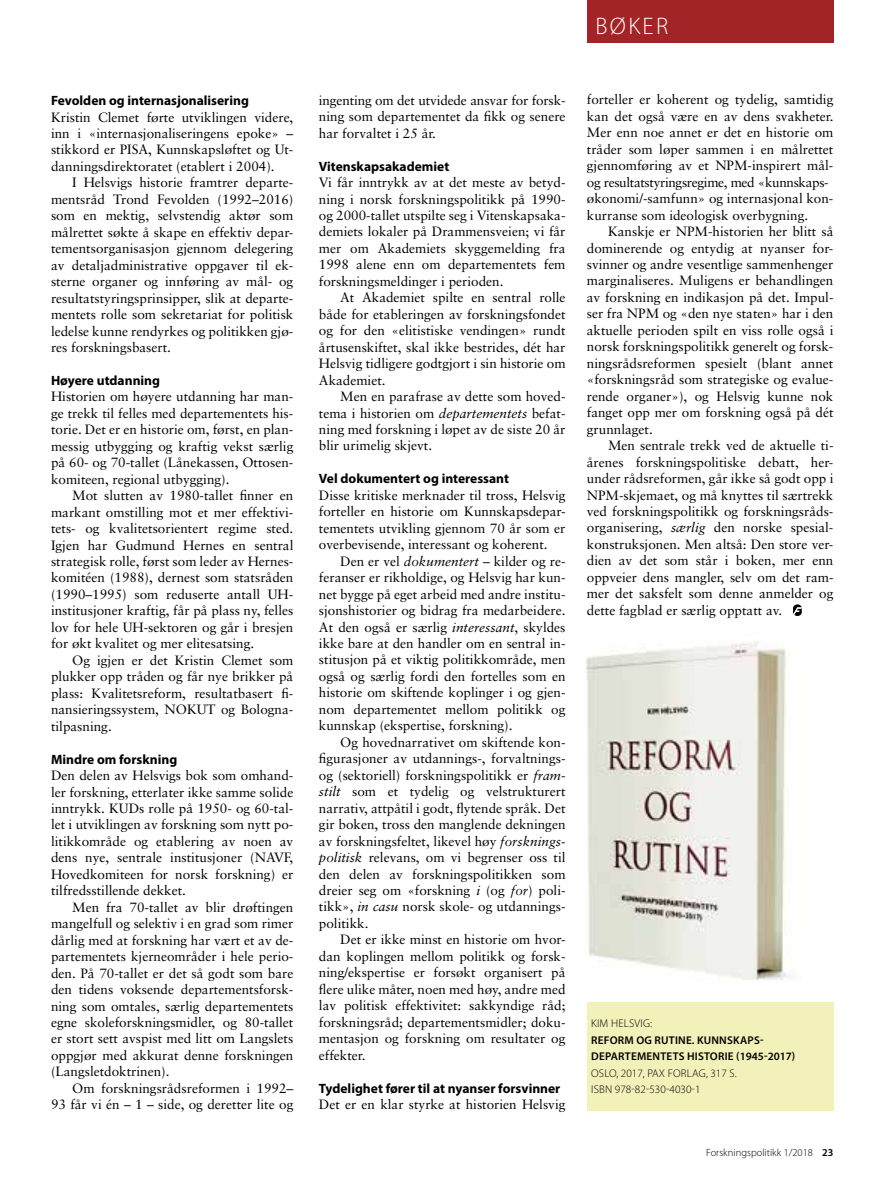
<style>
.page{position:relative;width:893px;height:1191px;background:#fff}
.page>*{position:absolute;margin:0;border:0;box-sizing:border-box;transform-origin:0 0}
.t1{font:300 24px "Myriad Pro";letter-spacing:.095em;color:#fff}
.t2{font:13.5px/16.5px "Sabon";color:#000;text-align:justify}
.t3{font:700 13.5px "Myriad Pro";color:#000}
.t4{font:600 11.25px/16.5px "Myriad Pro";letter-spacing:.02em;color:#000}
.t5{font:300 11.25px/16.5px "Myriad Pro";letter-spacing:.015em;color:#000}
.t6{font:300 10.5px "Myriad Pro";color:#000}
.s1{font-style:italic}
.s2{font-weight:600}
</style>
<div class="page">
<img style="left:586px;top:642px;width:204px;height:339px">
<div style="left:587px;top:1002px;width:246px;height:108px;background:#f2f1b9"></div>
<div style="left:587px;top:0;width:246px;height:43px;background:#a22426"></div>
<svg style="left:793px;top:604px;width:9px;height:12px"></svg>
<p class="t3" style="left:51px;top:92px;width:199px">Fevolden og internasjonalisering</p>
<p class="t2" style="left:51px;top:108px;width:244px">Kristin Clemet førte utviklingen videre, inn i «internasjonaliseringens epoke» – stikkord er PISA, Kunnskapsløftet og Ut&shy;danningsdirektoratet (etablert i 2004).</p>
<p class="t2" style="left:51px;top:174px;width:244px;text-indent:21px">I Helsvigs historie framtrer departe&shy;mentsråd Trond Fevolden (1992–2016) som en mektig, selvstendig aktør som målrettet søkte å skape en effektiv depar&shy;tementsorganisasjon gjennom delegering av detaljadministrative oppgaver til ek&shy;sterne organer og innføring av mål- og resultatstyringsprinsipper, slik at departe&shy;mentets rolle som sekretariat for politisk ledelse kunne rendyrkes og politikken gjø&shy;res forskningsbasert.</p>
<p class="t3" style="left:51px;top:371px;width:111px">Høyere utdanning</p>
<p class="t2" style="left:51px;top:388px;width:244px">Historien om høyere utdanning har man&shy;ge trekk til felles med departementets his&shy;torie. Det er en historie om, først, en plan&shy;messig utbygging og kraftig vekst særlig på 60- og 70-tallet (Lånekassen, Ottosen&shy;komiteen, regional utbygging).</p>
<p class="t2" style="left:51px;top:487px;width:244px;text-indent:21px">Mot slutten av 1980-tallet finner en markant omstilling mot et mer effektivi&shy;tets- og kvalitetsorientert regime sted.<br>Igjen har Gudmund Hernes en sentral strategisk rolle, først som leder av Hernes&shy;komitéen (1988), dernest som statsråden (1990–1995) som reduserte antall UH&shy;institusjoner kraftig, får på plass ny, felles lov for hele UH-sektoren og går i bresjen for økt kvalitet og mer elitesatsing.</p>
<p class="t2" style="left:51px;top:651px;width:244px;text-indent:21px">Og igjen er det Kristin Clemet som plukker opp tråden og får nye brikker på plass: Kvalitetsreform, resultatbasert fi&shy;nansieringssystem, NOKUT og Bologna&shy;tilpasning.</p>
<p class="t3" style="left:51px;top:750px;width:128px">Mindre om forskning</p>
<p class="t2" style="left:51px;top:767px;width:244px">Den delen av Helsvigs bok som omhand&shy;ler forskning, etterlater ikke samme solide inntrykk. KUDs rolle på 1950- og 60-tal&shy;let i utviklingen av forskning som nytt po&shy;litikkområde og etablering av noen av dens nye, sentrale institusjoner (NAVF, Hovedkomiteen for norsk forskning) er tilfredsstillende dekket.</p>
<p class="t2" style="left:51px;top:898px;width:244px;text-indent:21px">Men fra 70-tallet av blir drøftingen mangelfull og selektiv i en grad som rimer dårlig med at forskning har vært et av de&shy;partementets kjerneområder i hele perio&shy;den. På 70-tallet er det så godt som bare den tidens voksende departementsforsk&shy;ning som omtales, særlig departementets egne skoleforskningsmidler, og 80-tallet er stort sett avspist med litt om Langslets oppgjør med akkurat denne forskningen (Langsletdoktrinen).</p>
<p class="t2" style="left:51px;top:1079px;width:244px;text-align:right">Om forskningsrådsreformen i 1992–<br>93 får vi én – 1 – side, og deretter lite og</p>
<h1 class="t1" style="left:596px;top:13px;width:74px">BØKER</h1>
<p class="t2" style="left:319px;top:92px;width:248px">ingenting om det utvidede ansvar for forsk&shy;ning som departementet da fikk og senere har forvaltet i 25 år.</p>
<p class="t3" style="left:319px;top:157px;width:132px">Vitenskapsakademiet</p>
<p class="t2" style="left:319px;top:174px;width:248px">Vi får inntrykk av at det meste av betyd&shy;ning i norsk forskningspolitikk på 1990- og 2000-tallet utspilte seg i Vitenskapsaka&shy;demiets lokaler på Drammensveien; vi får mer om Akademiets skyggemelding fra 1998 alene enn om departementets fem forskningsmeldinger i perioden.</p>
<p class="t2" style="left:319px;top:289px;width:248px;text-indent:21px">At Akademiet spilte en sentral rolle både for etableringen av forskningsfondet og for den «elitistiske vendingen» rundt årtusenskiftet, skal ikke bestrides, dét har Helsvig tidligere godtgjort i sin historie om Akademiet.</p>
<p class="t2" style="left:319px;top:388px;width:248px;text-indent:21px">Men en parafrase av dette som hoved&shy;tema i historien om <span class="s1">departementets</span> befat&shy;ning med forskning i løpet av de siste 20 år blir urimelig skjevt.</p>
<p class="t3" style="left:319px;top:470px;width:192px">Vel dokumentert og interessant</p>
<p class="t2" style="left:319px;top:487px;width:248px">Disse kritiske merknader til tross, Helsvig forteller en historie om Kunnskapsdepar&shy;tementets utvikling gjennom 70 år som er overbevisende, interessant og koherent.</p>
<p class="t2" style="left:319px;top:552px;width:248px;text-indent:21px">Den er vel <span class="s1">dokumentert</span> – kilder og re&shy;feranser er rikholdige, og Helsvig har kun&shy;net bygge på eget arbeid med andre institu&shy;sjonshistorier og bidrag fra medarbeidere.<br>At den også er særlig <span class="s1">interessant</span>, skyldes ikke bare at den handler om en sentral in&shy;stitusjon på et viktig politikkområde, men også og særlig fordi den fortelles som en historie om skiftende koplinger i og gjen&shy;nom departementet mellom politikk og kunnskap (ekspertise, forskning).</p>
<p class="t2" style="left:319px;top:733px;width:248px;text-indent:21px">Og hovednarrativet om skiftende kon&shy;figurasjoner av utdannings-, forvaltnings&shy;og (sektoriell) forskningspolitikk er <span class="s1">fram&shy;stilt</span> som et tydelig og velstrukturert narrativ, attpåtil i godt, flytende språk. Det gir boken, tross den manglende dekningen av forskningsfeltet, likevel høy <span class="s1">forsknings&shy;politisk</span> relevans, om vi begrenser oss til den delen av forskningspolitikken som dreier seg om «forskning <span class="s1">i</span> (og <span class="s1">for</span>) poli&shy;tikk», <span class="s1">in casu</span> norsk skole- og utdannings&shy;politikk.</p>
<p class="t2" style="left:319px;top:931px;width:248px;text-indent:21px">Det er ikke minst en historie om hvor&shy;dan koplingen mellom politikk og forsk&shy;ning/ekspertise er forsøkt organisert på flere ulike måter, noen med høy, andre med lav politisk effektivitet: sakkyndige råd; forskningsråd; departementsmidler; doku&shy;mentasjon og forskning om resultater og effekter.</p>
<p class="t3" style="left:319px;top:1079px;width:243px">Tydelighet fører til at nyanser forsvinner</p>
<p class="t2" style="left:319px;top:1095px;width:248px">Det er en klar styrke at historien Helsvig</p>
<p class="t2" style="left:587px;top:91px;width:248px;text-align:left">forteller er koherent og tydelig, samtidig kan det også være en av dens svakheter.<br>Mer enn noe annet er det en historie om tråder som løper sammen i en målrettet gjennomføring av et NPM-inspirert mål&shy;og resultatstyringsregime, med «kunnskaps&shy;økonomi/-samfunn» og internasjonal kon&shy;kurranse som ideologisk overbygning.</p>
<p class="t2" style="left:587px;top:223px;width:248px;text-indent:21px">Kanskje er NPM-historien her blitt så dominerende og entydig at nyanser for&shy;svinner og andre vesentlige sammenhenger marginaliseres. Muligens er behandlingen av forskning en indikasjon på det. Impul&shy;ser fra NPM og «den nye staten» har i den aktuelle perioden spilt en viss rolle også i norsk forskningspolitikk generelt og forsk&shy;ningsrådsreformen spesielt (blant annet «forskningsråd som strategiske og evalue&shy;rende organer»), og Helsvig kunne nok fanget opp mer om forskning også på dét grunnlaget.</p>
<p class="t2" style="left:587px;top:437px;width:248px;text-indent:21px">Men sentrale trekk ved de aktuelle ti&shy;årenes forskningspolitiske debatt, her&shy;under rådsreformen, går ikke så godt opp i NPM-skjemaet, og må knyttes til særtrekk ved forskningspolitikk og forskningsråds&shy;organisering, <span class="s1">særlig</span> den norske spesial&shy;konstruksjonen. Men altså: Den store ver&shy;dien av det som står i boken, mer enn oppveier dens mangler, selv om det ram&shy;mer det saksfelt som denne anmelder og dette fagblad er særlig opptatt av.</p>
<p class="t5" style="left:591px;top:1015px;width:62px">KIM HELSVIG:</p>
<p class="t4" style="left:591px;top:1032px;width:206px">REFORM OG RUTINE. KUNNSKAPS-<br>DEPARTEMENTETS HISTORIE (1945-2017)</p>
<p class="t5" style="left:591px;top:1064px;width:147px">OSLO, 2017, PAX FORLAG, 317 S.<br>ISBN 978-82-530-4030-1</p>
<p class="t6" style="left:706px;top:1147px;width:129px">Forskningspolitikk 1/2018 <span class="s2">23</span></p>
</div>
